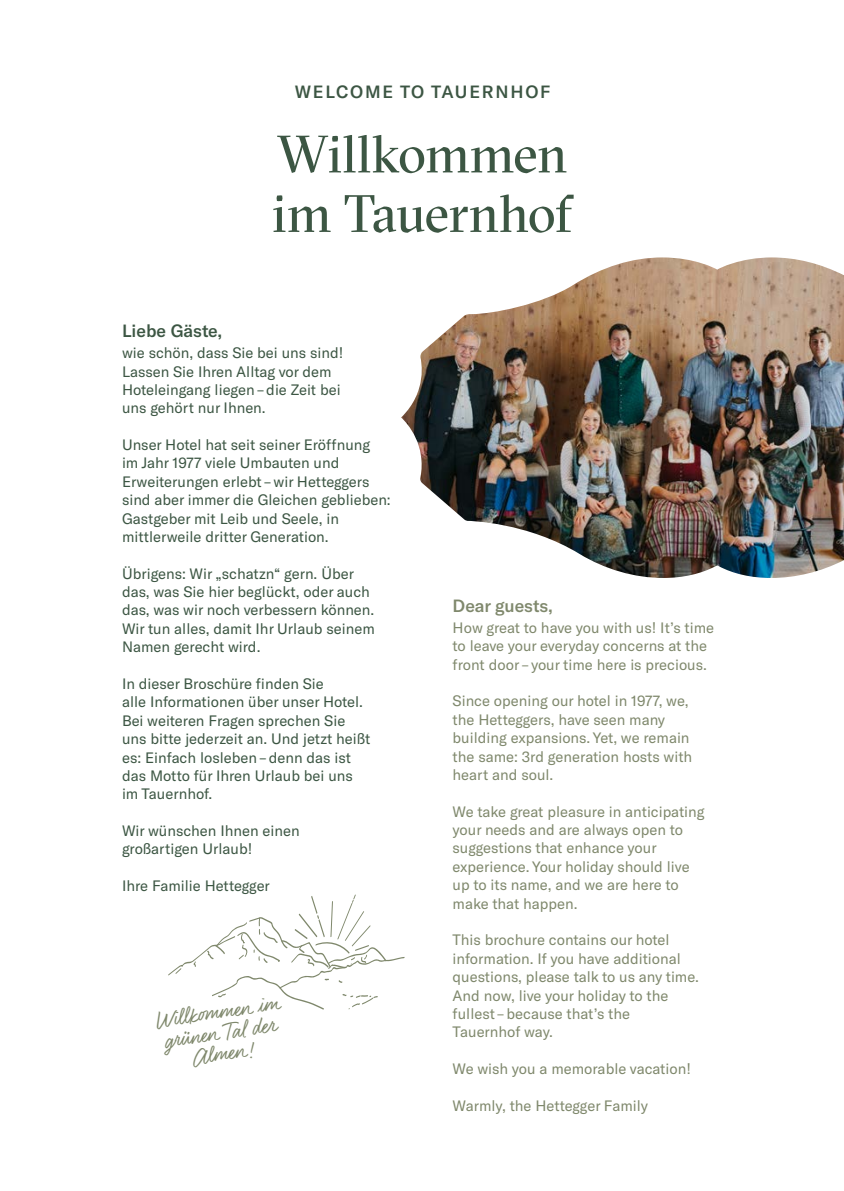
<style>
.page{position:relative;width:844px;height:1191px;background:#fff}
.page>*{position:absolute;margin:0;border:0;box-sizing:border-box;transform-origin:0 0}
.t1{font:52.5px/59.5px "GT Sectra Fine";letter-spacing:-.02em;color:#3c5643}
.t2{font:26.25px/21px "Felt That";color:#7f886c;text-align:center}
.t3{font:500 17.5px "GT America";letter-spacing:.1em;color:#3c5643}
.t4{font:500 17.5px "GT America";color:#7f886c}
.t5{font:500 17.5px "GT America";color:#3c5643}
.t6{font:14.88px/18.4px "GT America";color:#3c5643}
.t7{font:14.88px/18.4px "GT America";color:#7f886c}
</style>
<div class="page">
<img style="left:401px;top:257px;width:442px;height:321px">
<svg style="left:168px;top:894px;width:237px;height:115px"></svg>
<p class="t3" style="left:294px;top:81px;width:257px">WELCOME TO TAUERNHOF</p>
<h1 class="t1" style="left:271px;top:124px;width:302px">Willkommen im Tauernhof</h1>
<p class="t5" style="left:122px;top:320px;width:102px">Liebe Gäste,</p>
<p class="t6" style="left:122px;top:344px;width:223px">wie schön, dass Sie bei uns sind!<br>Lassen Sie Ihren Alltag vor dem<br>Hoteleingang liegen – die Zeit bei uns gehört nur Ihnen.</p>
<p class="t6" style="left:122px;top:435px;width:270px">Unser Hotel hat seit seiner Eröffnung<br>im Jahr 1977 viele Umbauten und Erweiterungen erlebt – wir Hetteggers sind aber immer die Gleichen geblieben:<br>Gastgeber mit Leib und Seele, in mittlerweile dritter Generation.</p>
<p class="t6" style="left:122px;top:564px;width:254px">Übrigens: Wir „schatzn“ gern. Über das, was Sie hier beglückt, oder auch das, was wir noch verbessern können.<br>Wir tun alles, damit Ihr Urlaub seinem Namen gerecht wird.</p>
<p class="t6" style="left:122px;top:674px;width:250px">In dieser Broschüre finden Sie<br>alle Informationen über unser Hotel.<br>Bei weiteren Fragen sprechen Sie uns bitte jederzeit an. Und jetzt heißt es: Einfach losleben – denn das ist das Motto für Ihren Urlaub bei uns im Tauernhof.</p>
<p class="t6" style="left:122px;top:821px;width:179px">Wir wünschen Ihnen einen großartigen Urlaub!</p>
<p class="t6" style="left:122px;top:876px;width:149px">Ihre Familie Hettegger</p>
<h2 class="t2" style="left:154px;top:1009px;width:124px;rotate:-8deg">Will kom men im grünen Tal der<br>Almen !</h2>
<p class="t4" style="left:452px;top:595px;width:102px">Dear guests,</p>
<p class="t7" style="left:452px;top:618px;width:263px">How great to have you with us! It’s time to leave your everyday concerns at the front door – your time here is precious.</p>
<p class="t7" style="left:452px;top:692px;width:241px">Since opening our hotel in 1977, we, the Hetteggers, have seen many building expansions. Yet, we remain the same: 3rd generation hosts with heart and soul.</p>
<p class="t7" style="left:452px;top:802px;width:253px">We take great pleasure in anticipating your needs and are always open to suggestions that enhance your experience. Your holiday should live up to its name, and we are here to make that happen.</p>
<p class="t7" style="left:452px;top:931px;width:248px">This brochure contains our hotel information. If you have additional questions, please talk to us any time.<br>And now, live your holiday to the fullest – because that’s the<br>Tauernhof way.</p>
<p class="t7" style="left:452px;top:1059px;width:240px">We wish you a memorable vacation!</p>
<p class="t7" style="left:452px;top:1096px;width:197px">Warmly, the Hettegger Family</p>
</div>
